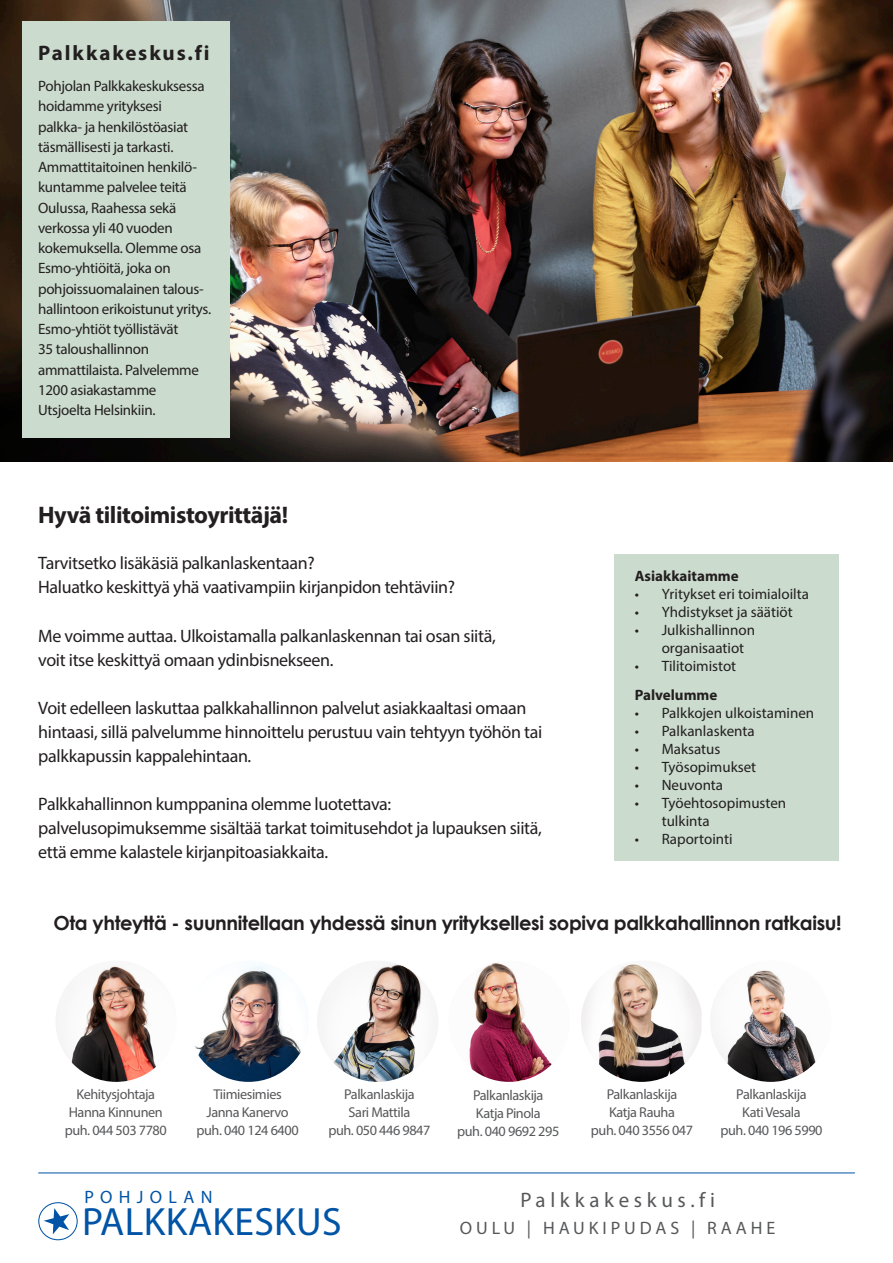
<style>
.page{position:relative;width:893px;height:1263px;background:#fff}
.page>*{position:absolute;margin:0;border:0;box-sizing:border-box;transform-origin:0 0}
.t1{font:39.6px "Myriad Pro";letter-spacing:.01em;color:#0154a6}
.otsikko{font:700 24px "Myriad Pro";letter-spacing:-.02em;color:#231f20}
.otsikko-2{font:21px "Myriad Pro";letter-spacing:.22em;color:#57585a}
.t2{font:700 21px "Myriad Pro";letter-spacing:.09em;color:#231f20}
.otsikko-3{font:700 19.5px "Century Gothic";letter-spacing:-.02em;color:#231f20}
.otsikko-4{font:18px/24px "Myriad Pro";letter-spacing:-.02em;color:#231f20}
.otsikko-5{font:18px "Myriad Pro";letter-spacing:.22em;color:#57585a}
.t3{font:18px "Myriad Pro";letter-spacing:.355em;color:#0154a6}
.t4{font:15px/20.2px "Myriad Pro";letter-spacing:-.02em;color:#231f20}
.t5{font:15px/18px "Myriad Pro";color:#231f20}
.t6{font:700 15px "Myriad Pro";color:#231f20}
.otsikko-6{font:14.25px "Myriad Pro";letter-spacing:-.03em;color:#57585a}
</style>
<div class="page">
<div style="left:615px;top:554px;width:224px;height:306px;background:#cbdbcd"></div>
<div style="left:38px;top:1202px;width:40px;height:38px;border:1px solid #0154a6;border-radius:50%"></div>
<svg style="left:44px;top:1208px;width:25px;height:26px"></svg>
<img style="left:0;top:0;width:893px;height:461px">
<hr style="left:38px;top:1172px;width:817px;height:1px;background:#0154a6">
<img style="left:51px;top:956px;width:130px;height:130px;border-radius:65px">
<div style="left:47px;top:952px;width:138px;height:138px;border:9px solid #fff;border-radius:50%"></div>
<img style="left:184px;top:956px;width:130px;height:130px;border-radius:65px">
<div style="left:179px;top:952px;width:139px;height:138px;border:9px solid #fff;border-radius:50%"></div>
<img style="left:313px;top:956px;width:130px;height:130px;border-radius:65px">
<div style="left:308px;top:952px;width:139px;height:138px;border:9px solid #fff;border-radius:50%"></div>
<img style="left:444px;top:956px;width:130px;height:130px;border-radius:65px">
<div style="left:440px;top:952px;width:138px;height:138px;border:9px solid #fff;border-radius:50%"></div>
<img style="left:577px;top:956px;width:130px;height:130px;border-radius:65px">
<div style="left:572px;top:952px;width:139px;height:138px;border:9px solid #fff;border-radius:50%"></div>
<img style="left:706px;top:956px;width:130px;height:130px;border-radius:65px">
<div style="left:701px;top:952px;width:139px;height:138px;border:9px solid #fff;border-radius:50%"></div>
<div style="left:22px;top:21px;width:208px;height:417px;background:#cbdbcd"></div>
<p class="t2" style="left:38px;top:40px;width:173px">Palkkakeskus.fi</p>
<p class="t4" style="left:38px;top:76px;width:168px">Pohjolan Palkkakeskuksessa hoidamme yrityksesi</p>
<p class="t4" style="left:38px;top:116px;width:152px">palkka- ja henkilöstöasiat</p>
<p class="t4" style="left:38px;top:137px;width:137px">täsmällisesti ja tarkasti.</p>
<p class="t4" style="left:38px;top:157px;width:160px">Ammattitaitoinen henkilö&shy;kuntamme palvelee teitä</p>
<p class="t4" style="left:38px;top:197px;width:140px">Oulussa, Raahessa sekä verkossa yli 40 vuoden</p>
<p class="t4" style="left:38px;top:238px;width:165px">kokemuksella. Olemme osa<br>Esmo-yhtiöitä, joka on</p>
<p class="t4" style="left:38px;top:278px;width:175px">pohjoissuomalainen talous&shy;hallintoon erikoistunut yritys.<br>Esmo-yhtiöt työllistävät</p>
<p class="t4" style="left:38px;top:339px;width:112px">35 taloushallinnon</p>
<p class="t4" style="left:38px;top:359px;width:162px">ammattilaista. Palvelemme<br>1200 asiakastamme</p>
<p class="t4" style="left:38px;top:400px;width:119px">Utsjoelta Helsinkiin.</p>
<p class="otsikko" style="left:38px;top:499px;width:251px">Hyvä tilitoimistoyrittäjä!</p>
<p class="otsikko-4" style="left:38px;top:551px;width:278px">Tarvitsetko lisäkäsiä palkanlaskentaan?</p>
<p class="otsikko-4" style="left:38px;top:575px;width:418px">Haluatko keskittyä yhä vaativampiin kirjanpidon tehtäviin?</p>
<p class="otsikko-4" style="left:38px;top:623px;width:459px">Me voimme auttaa. Ulkoistamalla palkanlaskennan tai osan siitä,</p>
<p class="otsikko-4" style="left:38px;top:647px;width:297px">voit itse keskittyä omaan ydinbisnekseen.</p>
<p class="otsikko-4" style="left:38px;top:695px;width:505px">Voit edelleen laskuttaa palkkahallinnon palvelut asiakkaaltasi omaan hintaasi, sillä palvelumme hinnoittelu perustuu vain tehtyyn työhön tai palkkapussin kappalehintaan.</p>
<p class="otsikko-4" style="left:38px;top:791px;width:355px">Palkkahallinnon kumppanina olemme luotettava:</p>
<p class="otsikko-4" style="left:38px;top:815px;width:505px">palvelusopimuksemme sisältää tarkat toimitusehdot ja lupauksen siitä, että emme kalastele kirjanpitoasiakkaita.</p>
<p class="t6" style="left:635px;top:566px;width:106px">Asiakkaitamme</p>
<p class="t5" style="left:635px;top:585px;width:176px">• Yritykset eri toimialoilta</p>
<p class="t5" style="left:635px;top:603px;width:160px">• Yhdistykset ja säätiöt</p>
<p class="t5" style="left:662px;top:621px;width:95px;text-indent:-27px">• Julkishallinnon organisaatiot</p>
<p class="t5" style="left:635px;top:657px;width:103px">• Tilitoimistot</p>
<p class="t6" style="left:635px;top:685px;width:84px">Palvelumme</p>
<p class="t5" style="left:635px;top:703px;width:181px">• Palkkojen ulkoistaminen</p>
<p class="t5" style="left:635px;top:721px;width:121px">• Palkanlaskenta</p>
<p class="t5" style="left:635px;top:739px;width:87px">• Maksatus</p>
<p class="t5" style="left:635px;top:757px;width:123px">• Työsopimukset</p>
<p class="t5" style="left:635px;top:775px;width:90px">• Neuvonta</p>
<p class="t5" style="left:662px;top:793px;width:126px;text-indent:-27px">• Työehtosopimusten tulkinta</p>
<p class="t5" style="left:635px;top:829px;width:99px">• Raportointi</p>
<p class="otsikko-3" style="left:53px;top:908px;width:790px">Ota yhteyttä - suunnitellaan yhdessä sinun yrityksellesi sopiva palkkahallinnon ratkaisu!</p>
<p class="otsikko-6" style="left:76px;top:1086px;width:80px">Kehitysjohtaja</p>
<p class="otsikko-6" style="left:69px;top:1104px;width:96px">Hanna Kinnunen</p>
<p class="otsikko-6" style="left:65px;top:1122px;width:104px">puh. 044 503 7780</p>
<p class="otsikko-6" style="left:213px;top:1086px;width:70px">Tiimiesimies</p>
<p class="otsikko-6" style="left:207px;top:1104px;width:84px">Janna Kanervo</p>
<p class="otsikko-6" style="left:197px;top:1122px;width:104px">puh. 040 124 6400</p>
<p class="otsikko-6" style="left:344px;top:1086px;width:72px">Palkanlaskija</p>
<p class="otsikko-6" style="left:349px;top:1104px;width:63px">Sari Mattila</p>
<p class="otsikko-6" style="left:328px;top:1122px;width:104px">puh. 050 446 9847</p>
<p class="otsikko-6" style="left:473px;top:1086px;width:72px">Palkanlaskija</p>
<p class="otsikko-6" style="left:476px;top:1104px;width:66px">Katja Pinola</p>
<p class="otsikko-6" style="left:457px;top:1122px;width:104px">puh. 040 9692 295</p>
<p class="otsikko-6" style="left:607px;top:1086px;width:72px">Palkanlaskija</p>
<p class="otsikko-6" style="left:609px;top:1104px;width:67px">Katja Rauha</p>
<p class="otsikko-6" style="left:591px;top:1122px;width:104px">puh. 040 3556 047</p>
<p class="otsikko-6" style="left:736px;top:1086px;width:72px">Palkanlaskija</p>
<p class="otsikko-6" style="left:742px;top:1104px;width:60px">Kati Vesala</p>
<p class="otsikko-6" style="left:720px;top:1122px;width:104px">puh. 040 196 5990</p>
<p class="t3" style="left:84px;top:1185px;width:130px">POHJOLAN</p>
<p class="otsikko-2" style="left:520px;top:1187px;width:196px">Palkkakeskus.fi</p>
<p class="otsikko-5" style="left:460px;top:1216px;width:317px">OULU | HAUKIPUDAS | RAAHE</p>
<p class="t1" style="left:82px;top:1198px;width:261px">PALKKAKESKUS</p>
</div>
